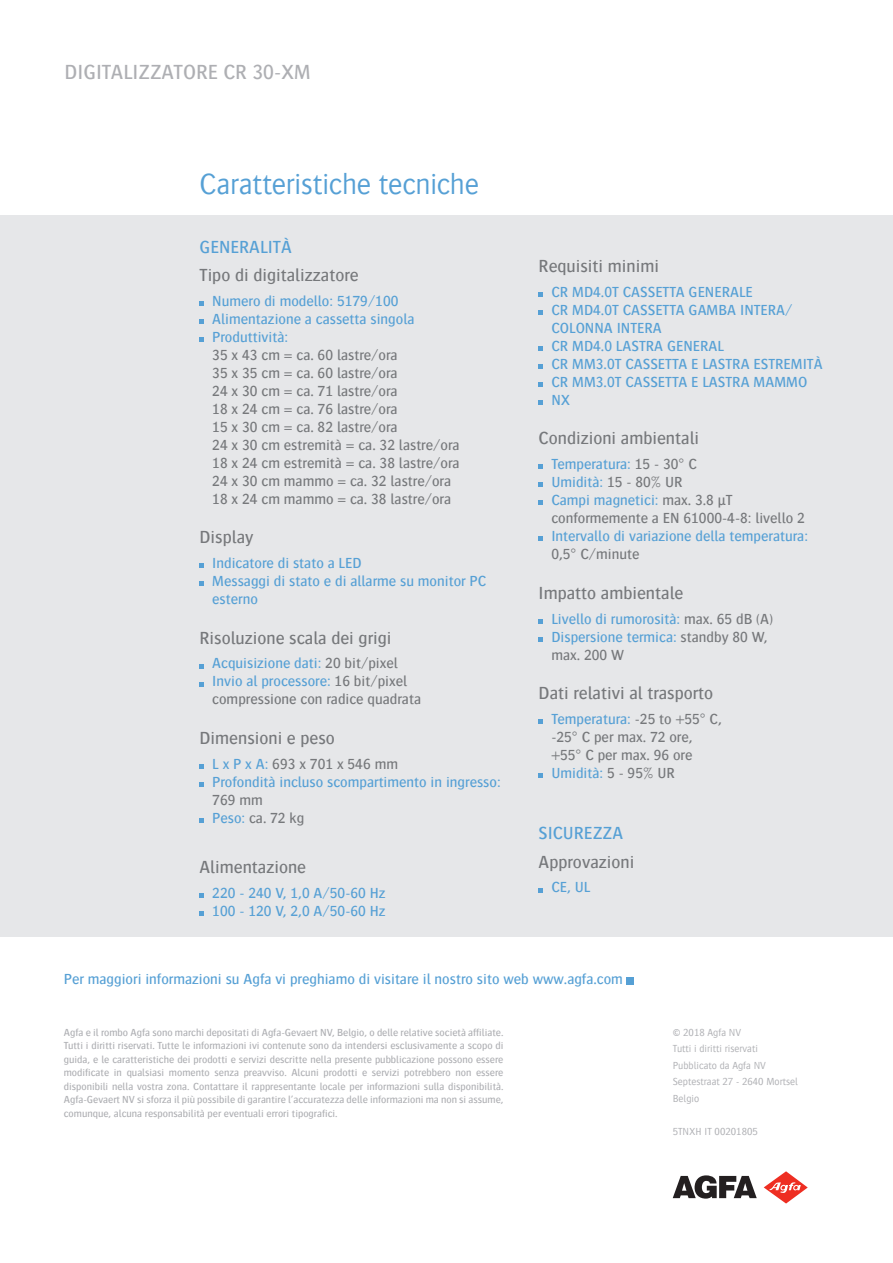
<style>
.page{position:relative;width:893px;height:1263px;background:#fff}
.page>*{position:absolute;margin:0;border:0;box-sizing:border-box;transform-origin:0 0}
.t1{font:300 30px "Bosis For Agfa";letter-spacing:-.005em;color:#56a0d5}
.t2{font:500 21px "Bosis For Agfa";color:#aeafb3}
.t3{font:500 18px "Bosis For Agfa";color:#76787b}
.t4{font:500 18px "Bosis For Agfa";color:#56a0d5}
.t5{font:500 15px/18px "Bosis For Agfa";color:#56a0d5}
.t6{font:500 15px/18px "Bosis For Agfa";color:#76787b}
.t7{font:500 10.5px/13.5px "Bosis For Agfa";color:#aeafb3;text-align:justify}
.t8{font:300 10.5px/16.5px "Bosis For Agfa";color:#aeafb3}
.s1{color:#56a0d5}
.s2{color:#76787b}
</style>
<div class="page">
<svg style="left:673px;top:1175px;width:84px;height:23px"></svg>
<svg style="left:764px;top:1171px;width:44px;height:32px"></svg>
<div style="left:0;top:215px;width:893px;height:721px;background:#e6e7e9"></div>
<svg style="left:200px;top:301px;width:4px;height:5px"></svg>
<svg style="left:200px;top:319px;width:4px;height:5px"></svg>
<svg style="left:200px;top:337px;width:4px;height:5px"></svg>
<svg style="left:200px;top:564px;width:4px;height:4px"></svg>
<svg style="left:200px;top:582px;width:4px;height:4px"></svg>
<svg style="left:200px;top:664px;width:4px;height:4px"></svg>
<svg style="left:200px;top:682px;width:4px;height:4px"></svg>
<svg style="left:200px;top:764px;width:4px;height:5px"></svg>
<svg style="left:200px;top:782px;width:4px;height:5px"></svg>
<svg style="left:200px;top:818px;width:4px;height:5px"></svg>
<svg style="left:200px;top:893px;width:4px;height:4px"></svg>
<svg style="left:200px;top:911px;width:4px;height:4px"></svg>
<svg style="left:539px;top:292px;width:4px;height:5px"></svg>
<svg style="left:539px;top:310px;width:4px;height:5px"></svg>
<svg style="left:539px;top:346px;width:4px;height:5px"></svg>
<svg style="left:539px;top:364px;width:4px;height:5px"></svg>
<svg style="left:539px;top:382px;width:4px;height:5px"></svg>
<svg style="left:539px;top:400px;width:4px;height:5px"></svg>
<svg style="left:539px;top:465px;width:4px;height:4px"></svg>
<svg style="left:539px;top:483px;width:4px;height:4px"></svg>
<svg style="left:539px;top:501px;width:4px;height:4px"></svg>
<svg style="left:539px;top:537px;width:4px;height:4px"></svg>
<svg style="left:539px;top:619px;width:4px;height:4px"></svg>
<svg style="left:539px;top:637px;width:4px;height:4px"></svg>
<svg style="left:539px;top:719px;width:4px;height:5px"></svg>
<svg style="left:539px;top:773px;width:4px;height:5px"></svg>
<svg style="left:539px;top:888px;width:4px;height:4px"></svg>
<div style="left:627px;top:977px;width:7px;height:7px;background:#56a0d5"></div>
<h2 class="t2" style="left:64px;top:61px;width:248px">DIGITALIZZATORE CR 30-XM</h2>
<h1 class="t1" style="left:200px;top:168px;width:281px">Caratteristiche tecniche</h1>
<h3 class="t4" style="left:200px;top:237px;width:94px">GENERALITÀ</h3>
<h3 class="t3" style="left:200px;top:265px;width:161px">Tipo di digitalizzatore</h3>
<h3 class="t5" style="left:212px;top:291px;width:204px">Numero di modello: 5179/100<br>Alimentazione a cassetta singola<br>Produttività:</h3>
<p class="t6" style="left:212px;top:345px;width:249px">35 x 43 cm = ca. 60 lastre/ora<br>35 x 35 cm = ca. 60 lastre/ora<br>24 x 30 cm = ca. 71 lastre/ora<br>18 x 24 cm = ca. 76 lastre/ora<br>15 x 30 cm = ca. 82 lastre/ora<br>24 x 30 cm estremità = ca. 32 lastre/ora<br>18 x 24 cm estremità = ca. 38 lastre/ora<br>24 x 30 cm mammo = ca. 32 lastre/ora<br>18 x 24 cm mammo = ca. 38 lastre/ora</p>
<h3 class="t3" style="left:200px;top:528px;width:55px">Display</h3>
<h3 class="t5" style="left:212px;top:554px;width:275px">Indicatore di stato a LED<br>Messaggi di stato e di allarme su monitor PC esterno</h3>
<h3 class="t3" style="left:200px;top:628px;width:193px">Risoluzione scala dei grigi</h3>
<h3 class="t6" style="left:212px;top:654px;width:210px"><span class="s1">Acquisizione dati:</span> 20 bit/pixel<br><span class="s1">Invio al processore:</span> 16 bit/pixel compressione con radice quadrata</h3>
<h3 class="t3" style="left:200px;top:728px;width:137px">Dimensioni e peso</h3>
<h3 class="t5" style="left:212px;top:755px;width:290px">L x P x A: <span class="s2">693 x 701 x 546 mm<br></span>Profondità incluso scompartimento in ingresso:</h3>
<h3 class="t6" style="left:212px;top:791px;width:94px">769 mm<br><span class="s1">Peso:</span> ca. 72 kg</h3>
<h3 class="t3" style="left:200px;top:857px;width:108px">Alimentazione</h3>
<h3 class="t5" style="left:212px;top:883px;width:175px">220 - 240 V, 1,0 A/50-60 Hz<br>100 - 120 V, 2,0 A/50-60 Hz</h3>
<h3 class="t3" style="left:539px;top:257px;width:122px">Requisiti minimi</h3>
<h3 class="t5" style="left:551px;top:283px;width:273px">CR MD4.0T CASSETTA GENERALE<br>CR MD4.0T CASSETTA GAMBA INTERA/<br>COLONNA INTERA<br>CR MD4.0 LASTRA GENERAL<br>CR MM3.0T CASSETTA E LASTRA ESTREMITÀ<br>CR MM3.0T CASSETTA E LASTRA MAMMO<br>NX</h3>
<h3 class="t3" style="left:539px;top:429px;width:162px">Condizioni ambientali</h3>
<h3 class="t6" style="left:551px;top:455px;width:255px"><span class="s1">Temperatura:</span> 15 - 30° C<br><span class="s1">Umidità:</span> 15 - 80% UR<br><span class="s1">Campi magnetici:</span> max. 3.8 µT conformemente a EN 61000-4-8: livello 2</h3>
<h3 class="t5" style="left:551px;top:527px;width:258px">Intervallo di variazione della temperatura:</h3>
<h3 class="t6" style="left:551px;top:545px;width:90px">0,5° C/minute</h3>
<h3 class="t3" style="left:539px;top:583px;width:146px">Impatto ambientale</h3>
<h3 class="t5" style="left:551px;top:609px;width:223px">Livello di rumorosità: <span class="s2">max. 65 dB (A)<br></span>Dispersione termica: <span class="s2">standby 80 W, max. 200 W</span></h3>
<h3 class="t3" style="left:539px;top:684px;width:176px">Dati relativi al trasporto</h3>
<h3 class="t6" style="left:551px;top:710px;width:172px"><span class="s1">Temperatura:</span> -25 to +55° C, -25° C per max. 72 ore, +55° C per max. 96 ore<br><span class="s1">Umidità:</span> 5 - 95% UR</h3>
<h3 class="t4" style="left:539px;top:824px;width:86px">SICUREZZA</h3>
<h3 class="t3" style="left:539px;top:852px;width:97px">Approvazioni</h3>
<h3 class="t5" style="left:551px;top:878px;width:40px">CE, UL</h3>
<h3 class="t5" style="left:64px;top:970px;width:560px">Per maggiori informazioni su Agfa vi preghiamo di visitare il nostro sito web www.agfa.com</h3>
<p class="t7" style="left:64px;top:1025px;width:441px">Agfa e il rombo Agfa sono marchi depositati di Agfa-Gevaert NV, Belgio, o delle relative società affiliate.<br>Tutti i diritti riservati. Tutte le informazioni ivi contenute sono da intendersi esclusivamente a scopo di guida, e le caratteristiche dei prodotti e servizi descritte nella presente pubblicazione possono essere modificate in qualsiasi momento senza preavviso. Alcuni prodotti e servizi potrebbero non essere disponibili nella vostra zona. Contattare il rappresentante locale per informazioni sulla disponibilità.<br>Agfa-Gevaert NV si sforza il più possibile di garantire l’accuratezza delle informazioni ma non si assume, comunque, alcuna responsabilità per eventuali errori tipografici.</p>
<p class="t8" style="left:673px;top:1024px;width:127px">© 2018 Agfa NV<br>Tutti i diritti riservati<br>Pubblicato da Agfa NV<br>Septestraat 27 - 2640 Mortsel<br>Belgio</p>
<p class="t8" style="left:673px;top:1123px;width:87px">5TNXH IT 00201805</p>
</div>
